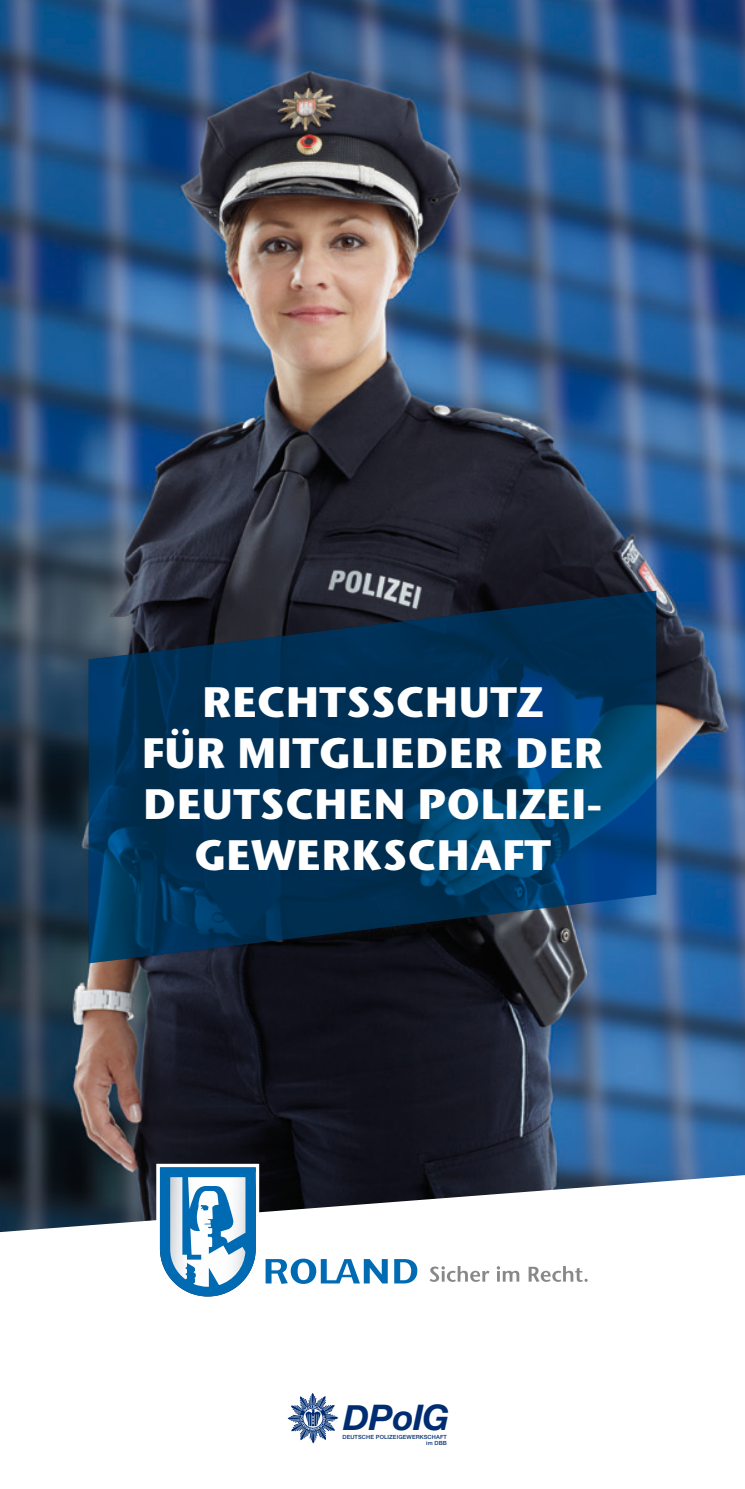
<style>
.page{position:relative;width:745px;height:1489px;background:#fff}
.page>*{position:absolute;margin:0;border:0;box-sizing:border-box;transform-origin:0 0}
.t1{font:700 42.5px/51px "Stone Sans ITC Std";color:#fff;text-align:center}
.t2{font:italic 700 35.25px "Helvetica Neue";letter-spacing:-.01em;color:#002d71}
.t3{font:500 5.75px/6.5px "Helvetica Neue";letter-spacing:.02em;color:#002d71;text-align:right}
</style>
<div class="page">
<img style="left:0;top:0;width:744px;height:1173px">
<svg style="left:0;top:1173px;width:744px;height:271px"></svg>
<svg style="left:89px;top:589px;width:567px;height:375px;background:#073458"></svg>
<svg style="left:265px;top:1258px;width:152px;height:25px"></svg>
<svg style="left:429px;top:1265px;width:158px;height:16px"></svg>
<svg style="left:156px;top:1163px;width:103px;height:136px"></svg>
<svg style="left:287px;top:1392px;width:51px;height:51px"></svg>
<p class="t1" style="left:141px;top:676px;width:463px">RECHTSSCHUTZ<br>FÜR MITGLIEDER DER<br>DEUTSCHEN POLIZEI-<br>GEWERKSCHAFT</p>
<p class="t2" style="left:343px;top:1389px;width:108px">DPoIG</p>
<p class="t3" style="left:342px;top:1432px;width:106px">DEUTSCHE POLIZEIGEWERKSCHAFT im DBB</p>
</div>
